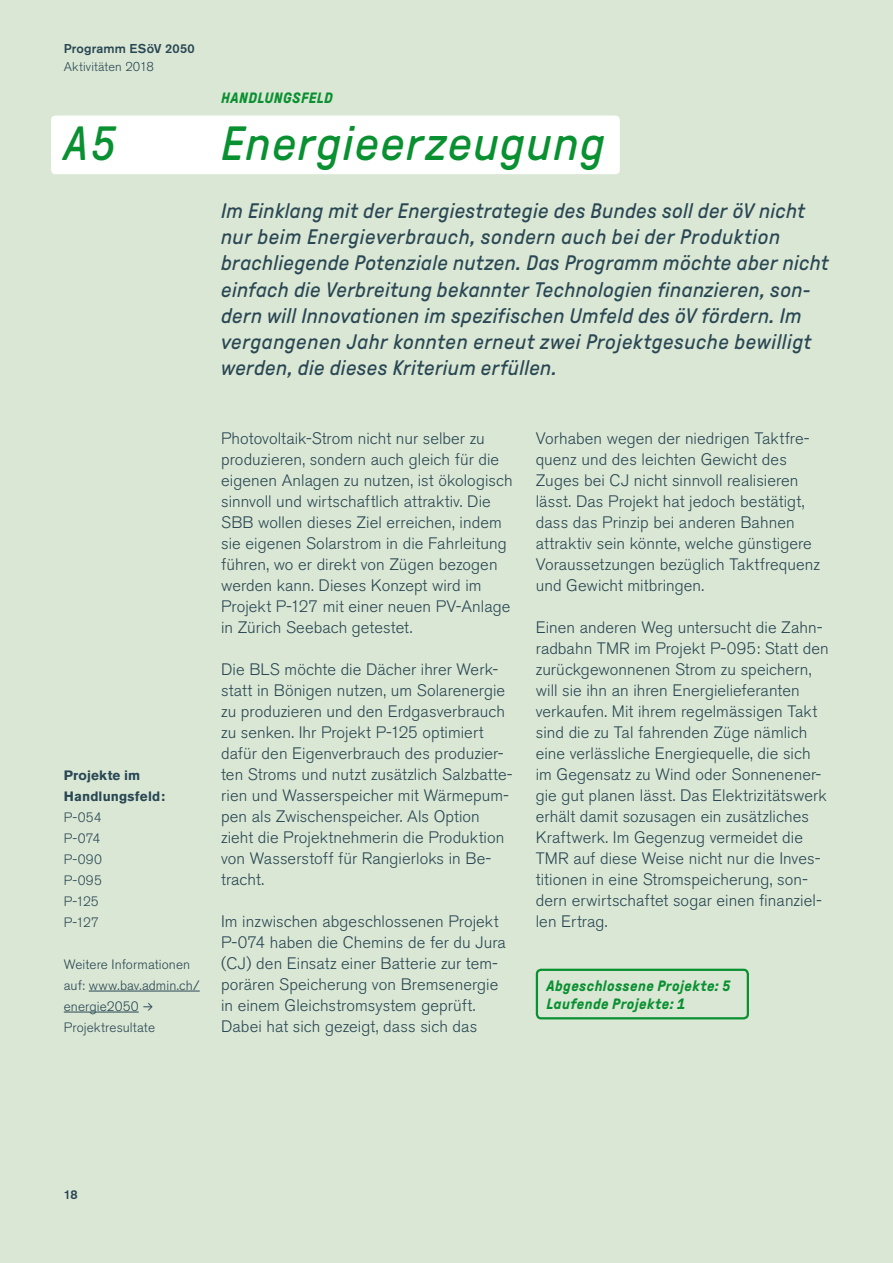
<style>
.page{position:relative;width:893px;height:1263px;background:#dae7d4}
.page>*{position:absolute;margin:0;border:0;box-sizing:border-box;transform-origin:0 0}
.Handlungsfeld_gross{font:italic 48px "GT Pressura";letter-spacing:.03em;color:#099031}
.Titel_1_32pt{font:italic 48px "GT Pressura";color:#099031}
.Einleitung_14pt{font:italic 21px/26.2px "GT Pressura";letter-spacing:.015em;color:#294754}
.Lauftext_11pt{font:300 16.5px/21px "Akzidenz Grotesk BE";letter-spacing:.005em;color:#294754}
.Titel_2_16pt{font:italic 700 15px "GT Pressura";letter-spacing:.03em;color:#099031}
.Projektliste{font:300 13.5px/21px "Akzidenz Grotesk BE";letter-spacing:.01em;color:#294754}
.Projektliste-2{font:700 13.5px/21px "Akzidenz Grotesk BE";letter-spacing:.015em;color:#294754}
.t1{font:500 12.75px "Akzidenz Grotesk BE";letter-spacing:.015em;color:#294754}
.t2{font:300 12.75px "Akzidenz Grotesk BE";letter-spacing:.015em;color:#294754}
.s1{font-family:"GT Pressura";font-size:16.5px}
</style>
<div class="page">
<div style="left:51px;top:116px;width:569px;height:58px;background:#fff;border-radius:4px"></div>
<div style="left:536px;top:969px;width:213px;height:50px;border:2px solid #099031;border-radius:4px"></div>
<hr style="left:89px;top:991px;width:111px;height:1px;background:#294754">
<hr style="left:64px;top:1012px;width:75px;height:1px;background:#294754">
<p class="t1" style="left:64px;top:40px;width:133px">Programm ESöV 2050</p>
<p class="t2" style="left:64px;top:59px;width:92px">Aktivitäten 2018</p>
<p class="Titel_1_32pt" style="left:64px;top:118px;width:54px">A5</p>
<p class="Projektliste-2" style="left:64px;top:764px;width:103px">Projekte im<br>Handlungsfeld:</p>
<p class="Projektliste" style="left:64px;top:807px;width:39px">P-054</p>
<p class="Projektliste" style="left:64px;top:828px;width:38px">P-074</p>
<p class="Projektliste" style="left:64px;top:849px;width:40px">P-090</p>
<p class="Projektliste" style="left:64px;top:870px;width:40px">P-095</p>
<p class="Projektliste" style="left:64px;top:891px;width:37px">P-125</p>
<p class="Projektliste" style="left:64px;top:912px;width:37px">P-127</p>
<p class="Projektliste" style="left:64px;top:954px;width:137px">Weitere Informationen auf: www.bav.admin.ch/ energie2050 <span class="s1">→<br></span>Projektresultate</p>
<p class="Titel_2_16pt" style="left:221px;top:90px;width:113px">HANDLUNGSFELD</p>
<p class="Handlungsfeld_gross" style="left:221px;top:118px;width:385px">Energieerzeugung</p>
<p class="Einleitung_14pt" style="left:221px;top:198px;width:609px">Im Einklang mit der Energiestrategie des Bundes soll der öV nicht nur beim Energieverbrauch, sondern auch bei der Produktion brachliegende Potenziale nutzen. Das Programm möchte aber nicht einfach die Verbreitung bekannter Technologien finanzieren, son&shy;dern will Innovationen im spezifischen Umfeld des öV fördern. Im vergangenen Jahr konnten erneut zwei Projektgesuche bewilligt werden, die dieses Kriterium erfüllen.</p>
<p class="Lauftext_11pt" style="left:221px;top:428px;width:293px">Photovoltaik-Strom nicht nur selber zu produzieren, sondern auch gleich für die eigenen Anlagen zu nutzen, ist ökologisch sinnvoll und wirtschaftlich attraktiv. Die SBB wollen dieses Ziel erreichen, indem sie eigenen Solarstrom in die Fahrleitung führen, wo er direkt von Zügen bezogen werden kann. Dieses Konzept wird im Projekt P-127 mit einer neuen PV-Anlage in Zürich Seebach getestet.</p>
<p class="Lauftext_11pt" style="left:221px;top:659px;width:293px">Die BLS möchte die Dächer ihrer Werk&shy;statt in Bönigen nutzen, um Solarenergie zu produzieren und den Erdgasverbrauch zu senken. Ihr Projekt P-125 optimiert dafür den Eigenverbrauch des produzier&shy;ten Stroms und nutzt zusätzlich Salzbatte&shy;rien und Wasserspeicher mit Wärmepum&shy;pen als Zwischenspeicher. Als Option zieht die Projektnehmerin die Produktion von Wasserstoff für Rangierloks in Be&shy;tracht.</p>
<p class="Lauftext_11pt" style="left:221px;top:911px;width:286px">Im inzwischen abgeschlossenen Projekt P-074 haben die Chemins de fer du Jura (CJ) den Einsatz einer Batterie zur tem&shy;porären Speicherung von Bremsenergie in einem Gleichstromsystem geprüft.<br>Dabei hat sich gezeigt, dass sich das</p>
<p class="Lauftext_11pt" style="left:536px;top:428px;width:286px">Vorhaben wegen der niedrigen Taktfre&shy;quenz und des leichten Gewicht des Zuges bei CJ nicht sinnvoll realisieren lässt. Das Projekt hat jedoch bestätigt, dass das Prinzip bei anderen Bahnen attraktiv sein könnte, welche günstigere Voraussetzungen bezüglich Taktfrequenz und Gewicht mitbringen.</p>
<p class="Lauftext_11pt" style="left:536px;top:617px;width:295px">Einen anderen Weg untersucht die Zahn&shy;radbahn TMR im Projekt P-095: Statt den zurückgewonnenen Strom zu speichern, will sie ihn an ihren Energielieferanten verkaufen. Mit ihrem regelmässigen Takt sind die zu Tal fahrenden Züge nämlich eine verlässliche Energiequelle, die sich im Gegensatz zu Wind oder Sonnenener&shy;gie gut planen lässt. Das Elektrizitätswerk erhält damit sozusagen ein zusätzliches Kraftwerk. Im Gegenzug vermeidet die TMR auf diese Weise nicht nur die Inves&shy;titionen in eine Stromspeicherung, son&shy;dern erwirtschaftet sogar einen finanziel&shy;len Ertrag.</p>
<p class="Titel_2_16pt" style="left:547px;top:977px;width:186px">Abgeschlossene Projekte: 5</p>
<p class="Titel_2_16pt" style="left:547px;top:995px;width:140px">Laufende Projekte: 1</p>
<p class="t1" style="left:64px;top:1187px;width:15px">18</p>
</div>
